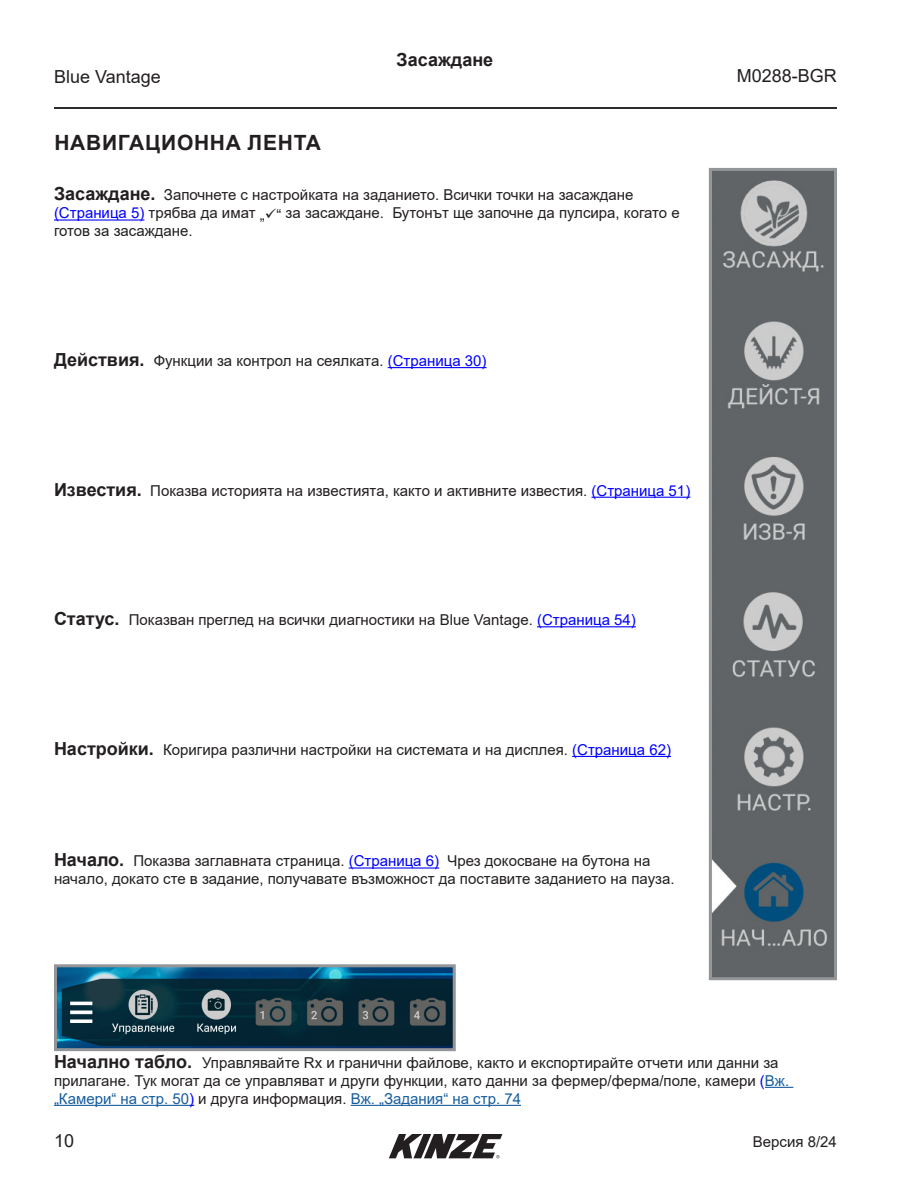
<style>
.page{position:relative;width:918px;height:1188px;background:#fff}
.page>*{position:absolute;margin:0;border:0;box-sizing:border-box;transform-origin:0 0}
.Parts_Page_Header_-__Sub_Header-system_o{font:700 21px "Arial";letter-spacing:.035em;color:#231f20}
.t1{font:18px "Arial";color:#231f20}
.Parts_Page_Header-NO_TOC{font:700 18px "Arial";color:#231f20}
.body_indent{font:15px/18px "Arial";color:#231f20}
.s1{font-weight:700;font-size:18px}
.s2{color:#00f}
.s3{color:#175d9e}
</style>
<div class="page">
<hr style="left:54px;top:107px;width:783px;height:2px;background:#231f20">
<svg style="left:389px;top:1134px;width:113px;height:24px"></svg>
<hr style="left:54px;top:219px;width:90px;height:2px;background:#00f">
<hr style="left:388px;top:367px;width:99px;height:1px;background:#00f">
<hr style="left:592px;top:497px;width:98px;height:1px;background:#00f">
<hr style="left:537px;top:626px;width:99px;height:1px;background:#00f">
<hr style="left:572px;top:756px;width:99px;height:1px;background:#00f">
<hr style="left:349px;top:867px;width:90px;height:2px;background:#00f">
<svg style="left:765px;top:1087px;width:28px;height:1px"></svg>
<hr style="left:54px;top:1105px;width:135px;height:1px;background:#175d9e">
<hr style="left:351px;top:1105px;width:170px;height:1px;background:#175d9e">
<img style="left:713px;top:172px;width:120px;height:804px">
<div style="left:709px;top:168px;width:128px;height:812px;border:3px solid #939598"></div>
<img style="left:58px;top:968px;width:394px;height:79px">
<div style="left:54px;top:964px;width:402px;height:87px;border:3px solid #939598"></div>
<p class="Parts_Page_Header-NO_TOC" style="left:397px;top:47px;width:98px">Засаждане</p>
<p class="t1" style="left:54px;top:64px;width:108px">Blue Vantage</p>
<p class="t1" style="left:737px;top:63px;width:102px">M0288-BGR</p>
<p class="Parts_Page_Header_-__Sub_Header-system_o" style="left:54px;top:128px;width:268px">НАВИГАЦИОННА ЛЕНТА</p>
<p class="body_indent" style="left:54px;top:186px;width:627px"><span class="s1">Засаждане.</span> Започнете с настройката на заданието. Всички точки на засаждане <span class="s2">(Страница 5)</span> трябва да имат „✓“ за засаждане. Бутонът ще започне да пулсира, когато е готов за засаждане.</p>
<p class="body_indent" style="left:54px;top:352px;width:434px"><span class="s1">Действия.</span> Функции за контрол на сеялката. <span class="s2">(Страница 30)</span></p>
<p class="body_indent" style="left:54px;top:481px;width:638px"><span class="s1">Известия.</span> Показва историята на известията, както и активните известия. <span class="s2">(Страница 51)</span></p>
<p class="body_indent" style="left:54px;top:611px;width:583px"><span class="s1">Статус.</span> Показван преглед на всички диагностики на Blue Vantage. <span class="s2">(Страница 54)</span></p>
<p class="body_indent" style="left:54px;top:740px;width:619px"><span class="s1">Настройки.</span> Коригира различни настройки на системата и на дисплея. <span class="s2">(Страница 62)</span></p>
<p class="body_indent" style="left:54px;top:852px;width:619px"><span class="s1">Начало.</span> Показва заглавната страница. <span class="s2">(Страница 6)</span> Чрез докосване на бутона на начало, докато сте в задание, получавате възможност да поставите заданието на пауза.</p>
<p class="body_indent" style="left:54px;top:1053px;width:734px"><span class="s1">Начално табло.</span> Управлявайте Rx и гранични файлове, както и експортирайте отчети или данни за прилагане. Тук могат да се управляват и други функции, като данни за фермер/ферма/поле, камери <span class="s2">(</span><span class="s3">Вж. „Камери“ на стр. 50</span><span class="s2">)</span> и друга информация. <span class="s3">Вж. „Задания“ на стр. 74</span></p>
<p class="t1" style="left:54px;top:1128px;width:22px">10</p>
<p class="body_indent" style="left:753px;top:1133px;width:86px">Версия 8/24</p>
</div>
